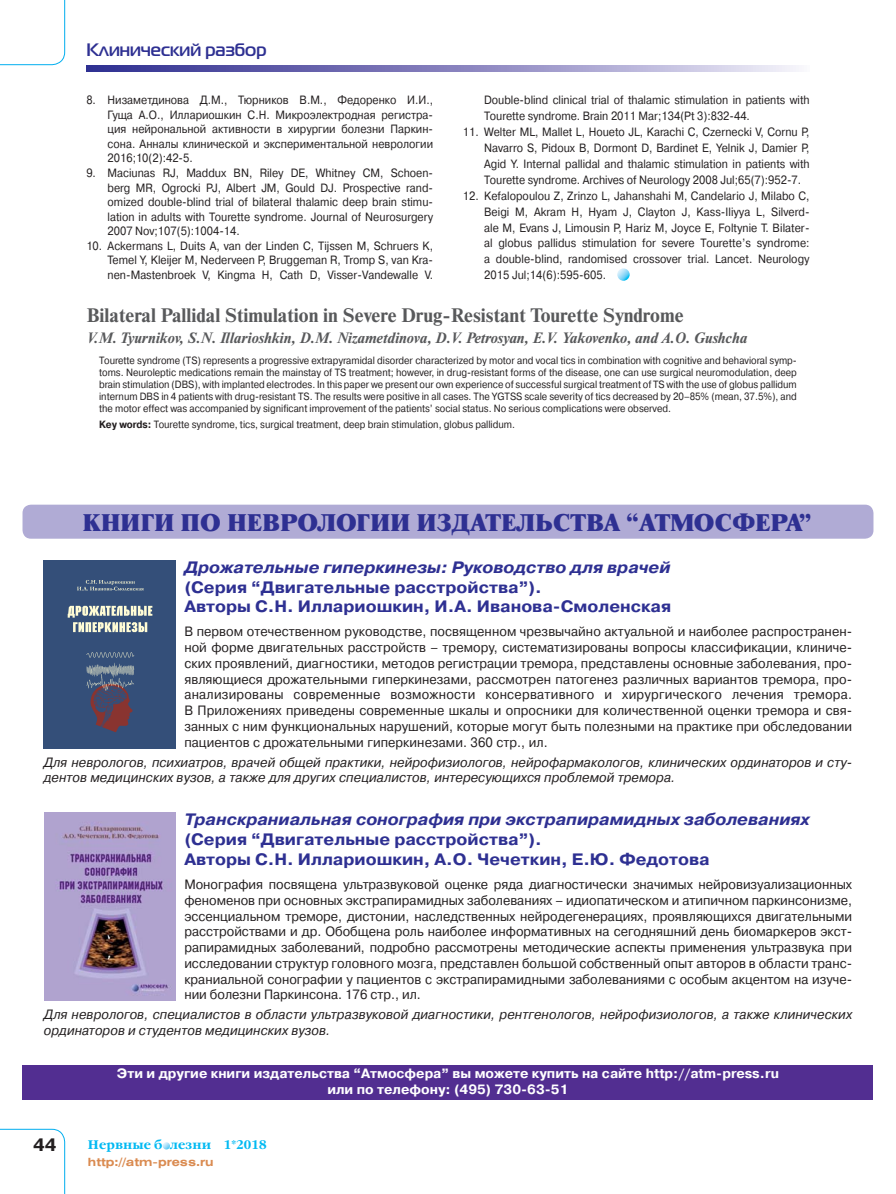
<style>
.page{position:relative;width:896px;height:1194px;background:#fff}
.page>*{position:absolute;margin:0;border:0;box-sizing:border-box;transform-origin:0 0}
.t1{font:24px "Newton XC";color:#2e3092}
.t2{font:700 19.5px "Newton C";color:#58595b}
.t3{font:700 18px "Magistral C";color:#2e3092}
.t4{font:700 18px "Pragmatica C";color:#231f20}
.t5{font:700 16.5px/19.5px "Pragmatica C";color:#2e3092;scale:1.05 1}
.t6{font:italic 700 16.5px "Pragmatica C";color:#2e3092;scale:1.05 1}
.t7{font:italic 700 15px "Newton C";color:#58595b}
.t8{font:13.5px/15.8px "Pragmatica C";letter-spacing:.005em;color:#231f20;text-align:justify;scale:.95 1}
.t9{font:italic 13.5px/15.8px "Pragmatica C";letter-spacing:.005em;color:#231f20;scale:.95 1}
.t10{font:700 13.5px/16.2px "Pragmatica C";color:#fff;text-align:center}
.t11{font:700 12.45px "Garamond C";letter-spacing:.01em;color:#00b9f2}
.t12{font:12px/14.5px "Pragmatica C";color:#231f20;text-align:justify;scale:.9 1}
.t13{font:700 11.25px "Helios Ext C";color:#da8b51}
.t14{font:10.5px/12px "Pragmatica C";color:#231f20;text-align:justify;scale:.9 1}
.s1{font-weight:700}
</style>
<div class="page">
<svg style="left:163px;top:1142px;width:7px;height:7px"></svg>
<svg style="left:0;top:0;width:65px;height:65px"></svg>
<svg style="left:0;top:1128px;width:65px;height:65px"></svg>
<svg style="left:86px;top:65px;width:710px;height:6px"></svg>
<svg style="left:617px;top:268px;width:12px;height:13px"></svg>
<div style="left:22px;top:1064px;width:851px;height:34px;background:#522e91"></div>
<div style="left:23px;top:504px;width:850px;height:34px;background:#b0abd5;border-radius:9px"></div>
<div style="left:44px;top:560px;width:132px;height:188px;background:#344f79"></div>
<svg style="left:68px;top:605px;width:84px;height:27px"></svg>
<svg style="left:77px;top:580px;width:67px;height:10px"></svg>
<svg style="left:86px;top:652px;width:48px;height:80px"></svg>
<img style="left:45px;top:812px;width:131px;height:188px">
<h3 class="t3" style="left:86px;top:43px;width:181px">Клинический разбор</h3>
<p class="t12" style="left:108px;top:94px;width:363px;text-indent:-21px">8. Низаметдинова Д.М., Тюрников В.М., Федоренко И.И., Гуща А.О., Иллариошкин С.Н. Микроэлектродная регистра&shy;ция нейрональной активности в хирургии болезни Паркин&shy;сона. Анналы клинической и экспериментальной неврологии 2016;10(2):42-5.</p>
<p class="t12" style="left:108px;top:167px;width:363px;text-indent:-21px">9. Maciunas RJ, Maddux BN, Riley DE, Whitney CM, Schoen&shy;berg MR, Ogrocki PJ, Albert JM, Gould DJ. Prospective rand&shy;omized double-blind trial of bilateral thalamic deep brain stimu&shy;lation in adults with Tourette syndrome. Journal of Neurosurgery 2007 Nov;107(5):1004-14.</p>
<p class="t12" style="left:108px;top:239px;width:363px;text-indent:-21px">10. Ackermans L, Duits A, van der Linden C, Tijssen M, Schruers K, Temel Y, Kleijer M, Nederveen P, Bruggeman R, Tromp S, van Kra&shy;nen-Mastenbroek V, Kingma H, Cath D, Visser-Vandewalle V.</p>
<p class="t12" style="left:484px;top:93px;width:363px;line-height:15.9px">Double-blind clinical trial of thalamic stimulation in patients with<br>Tourette syndrome. Brain 2011 Mar;134(Pt 3):832-44.</p>
<p class="t12" style="left:484px;top:125px;width:363px;line-height:15.9px;text-indent:-21px">11. Welter ML, Mallet L, Houeto JL, Karachi C, Czernecki V, Cornu P, Navarro S, Pidoux B, Dormont D, Bardinet E, Yelnik J, Damier P, Agid Y. Internal pallidal and thalamic stimulation in patients with Tourette syndrome. Archives of Neurology 2008 Jul;65(7):952-7.</p>
<p class="t12" style="left:484px;top:189px;width:363px;line-height:15.9px;text-indent:-21px">12. Kefalopoulou Z, Zrinzo L, Jahanshahi M, Candelario J, Milabo C, Beigi M, Akram H, Hyam J, Clayton J, Kass-Iliyya L, Silverd&shy;ale M, Evans J, Limousin P, Hariz M, Joyce E, Foltynie T. Bilater&shy;al globus pallidus stimulation for severe Tourette’s syndrome: a double-blind, randomised crossover trial. Lancet. Neurology 2015 Jul;14(6):595-605.</p>
<h2 class="t2" style="left:86px;top:308px;width:598px">Bilateral Pallidal Stimulation in Severe Drug-Resistant Tourette Syndrome</h2>
<p class="t7" style="left:86px;top:332px;width:662px">V.М. Tyurnikov, S.N. Illarioshkin, D.М. Nizametdinova, D.V. Petrosyan, Е.V. Yakovenko, and А.О. Gushcha</p>
<p class="t14" style="left:99px;top:355px;width:776px">Tourette syndrome (TS) represents a progressive extrapyramidal disorder characterized by motor and vocal tics in combination with cognitive and behavioral symp&shy;toms. Neuroleptic medications remain the mainstay of TS treatment; however, in drug-resistant forms of the disease, one can use surgical neuromodulation, deep brain stimulation (DBS), with implanted electrodes. In this paper we present our own experience of successful surgical treatment of TS with the use of globus pallidum internum DBS in 4 patients with drug-resistant TS. The results were positive in all cases. The YGTSS scale severity of tics decreased by 20–85% (mean, 37.5%), and the motor effect was accompanied by significant improvement of the patients’ social status. No serious complications were observed.</p>
<p class="t14" style="left:99px;top:419px;width:463px"><span class="s1">Key words:</span> Tourette syndrome, tics, surgical treatment, deep brain stimulation, globus pallidum.</p>
<h1 class="t1" style="left:82px;top:514px;width:731px">КНИГИ ПО НЕВРОЛОГИИ ИЗДАТЕЛЬСТВА “АТМОСФЕРА”</h1>
<p class="t6" style="left:184px;top:561px;width:464px">Дрожательные гиперкинезы: Руководство для врачей</p>
<p class="t5" style="left:184px;top:578px;width:465px">(Серия “Двигательные расстройства”).<br>Авторы С.Н. Иллариошкин, И.А. Иванова-Смоленская</p>
<p class="t8" style="left:184px;top:625px;width:704px">В первом отечественном руководстве, посвященном чрезвычайно актуальной и наиболее распространен&shy;ной форме двигательных расстройств – тремору, систематизированы вопросы классификации, клиниче&shy;ских проявлений, диагностики, методов регистрации тремора, представлены основные заболевания, про&shy;являющиеся дрожательными гиперкинезами, рассмотрен патогенез различных вариантов тремора, про&shy;анализированы современные возможности консервативного и хирургического лечения тремора.<br>В Приложениях приведены современные шкалы и опросники для количественной оценки тремора и свя&shy;занных с ним функциональных нарушений, которые могут быть полезными на практике при обследовании пациентов с дрожательными гиперкинезами. 360 стр., ил.</p>
<p class="t9" style="left:44px;top:755px;width:852px">Для неврологов, психиатров, врачей общей практики, нейрофизиологов, нейрофармакологов, клинических ординаторов и сту&shy;дентов медицинских вузов, а также для других специалистов, интере сующихся проблемой тремора.</p>
<p class="t6" style="left:184px;top:813px;width:597px">Транскраниальная сонография при экстрапирамидных заболеваниях</p>
<p class="t5" style="left:184px;top:830px;width:502px">(Серия “Двигательные расстройства”).<br>Авторы С.Н. Иллариошкин, А.О. Чечеткин, Е.Ю. Федотова</p>
<p class="t8" style="left:184px;top:877px;width:704px">Монография посвящена ультразвуковой оценке ряда диагностически значимых нейровизуализационных феноменов при основных экстрапирамидных заболеваниях – идиопатическом и атипичном паркинсонизме, эссенциальном треморе, дистонии, наследственных нейродегенерациях, проявляющихся двигательными расстройствами и др. Обобщена роль наиболее информативных на сего дняшний день биомаркеров экст&shy;рапирамидных заболеваний, подробно рассмотрены методические аспекты применения ультразвука при исследовании структур головного мозга, представлен большой собст венный опыт авторов в области транс&shy;краниальной сонографии у пациентов с экстрапирамидными заболеваниями с особым акцентом на изуче&shy;нии болезни Паркинсона. 176 стр., ил.</p>
<p class="t9" style="left:44px;top:1007px;width:852px">Для неврологов, специалистов в области ультразвуковой диагностики, рентгенологов, нейрофизиологов, а также клинических ординаторов и студентов медицинских вузов.</p>
<h3 class="t4" style="left:33px;top:1138px;width:25px">44</h3>
<p class="t10" style="left:117px;top:1066px;width:663px">Эти и другие книги издательства “Атмосфера” вы можете купить на сайте http://atm-press.ru или по телефону: (495) 730-63-51</p>
<p class="t11" style="left:88px;top:1137px;width:180px">Нервные б лезни 1*2018</p>
<p class="t13" style="left:88px;top:1156px;width:127px">http://atm-press.ru</p>
</div>
